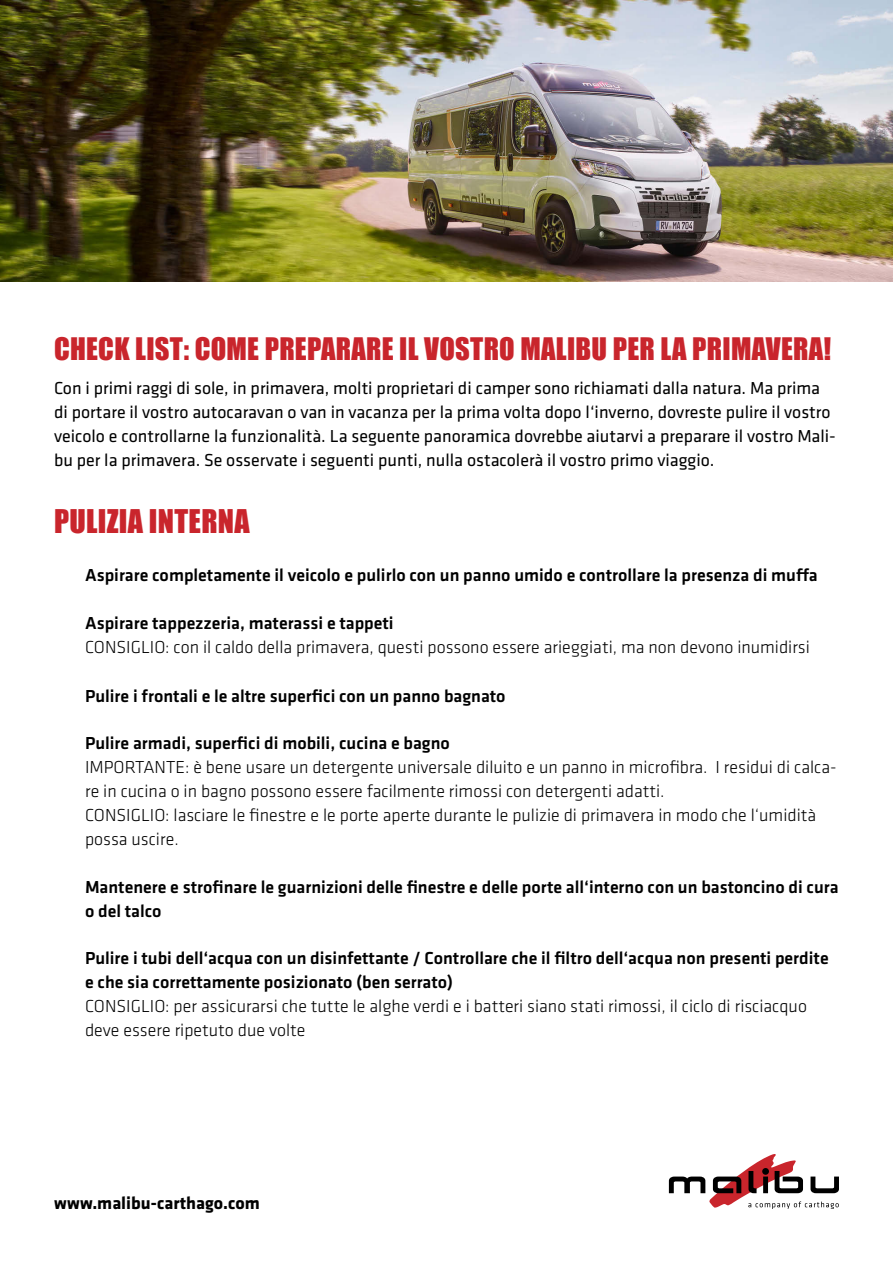
<style>
.page{position:relative;width:893px;height:1263px;background:#fff}
.page>*{position:absolute;margin:0;border:0;box-sizing:border-box;transform-origin:0 0}
.t1{font:30px "Impact";letter-spacing:.01em;color:#c9252c}
.t2{font:28.5px "Impact";letter-spacing:.01em;color:#c9252c}
.t3{font:300 18px/24px "Klavika";color:#000}
.t4{font:500 18px/24px "Klavika";color:#000}
.t5{font:18px/24px "Klavika";color:#000}
.t6{font:700 18px "Klavika";color:#000}
</style>
<div class="page">
<svg style="left:669px;top:1154px;width:170px;height:55px"></svg>
<img style="left:0;top:1px;width:893px;height:281px">
<h2 class="t2" style="left:54px;top:326px;width:779px">CHECK LIST: COME PREPARARE IL VOSTRO MALIBU PER LA PRIMAVERA!</h2>
<p class="t5" style="left:54px;top:376px;width:783px">Con i primi raggi di sole, in primavera, molti proprietari di camper sono richiamati dalla natura. Ma prima di portare il vostro autocaravan o van in vacanza per la prima volta dopo l‘inverno, dovreste pulire il vostro veicolo e controllarne la funzionalità. La seguente panoramica dovrebbe aiutarvi a preparare il vostro Mali&shy;bu per la primavera. Se osservate i seguenti punti, nulla ostacolerà il vostro primo viaggio.</p>
<h1 class="t1" style="left:54px;top:498px;width:197px">PULIZIA INTERNA</h1>
<p class="t4" style="left:85px;top:563px;width:734px">Aspirare completamente il veicolo e pulirlo con un panno umido e controllare la presenza di muffa</p>
<p class="t4" style="left:85px;top:610px;width:310px">Aspirare tappezzeria, materassi e tappeti</p>
<p class="t3" style="left:85px;top:635px;width:726px">CONSIGLIO: con il caldo della primavera, questi possono essere arieggiati, ma non devono inumidirsi</p>
<p class="t4" style="left:85px;top:683px;width:422px">Pulire i frontali e le altre superfici con un panno bagnato</p>
<p class="t4" style="left:85px;top:731px;width:366px">Pulire armadi, superfici di mobili, cucina e bagno</p>
<p class="t3" style="left:85px;top:755px;width:753px">IMPORTANTE: è bene usare un detergente universale diluito e un panno in microfibra. I residui di calca&shy;re in cucina o in bagno possono essere facilmente rimossi con detergenti adatti.<br>CONSIGLIO: lasciare le finestre e le porte aperte durante le pulizie di primavera in modo che l‘umidità possa uscire.</p>
<p class="t4" style="left:85px;top:874px;width:755px">Mantenere e strofinare le guarnizioni delle finestre e delle porte all‘interno con un bastoncino di cura o del talco</p>
<p class="t4" style="left:85px;top:946px;width:745px">Pulire i tubi dell‘acqua con un disinfettante / Controllare che il filtro dell‘acqua non presenti perdite e che sia correttamente posizionato (ben serrato)</p>
<p class="t3" style="left:85px;top:994px;width:723px">CONSIGLIO: per assicurarsi che tutte le alghe verdi e i batteri siano stati rimossi, il ciclo di risciacquo deve essere ripetuto due volte</p>
<p class="t6" style="left:54px;top:1190px;width:207px">www.malibu-carthago.com</p>
</div>
